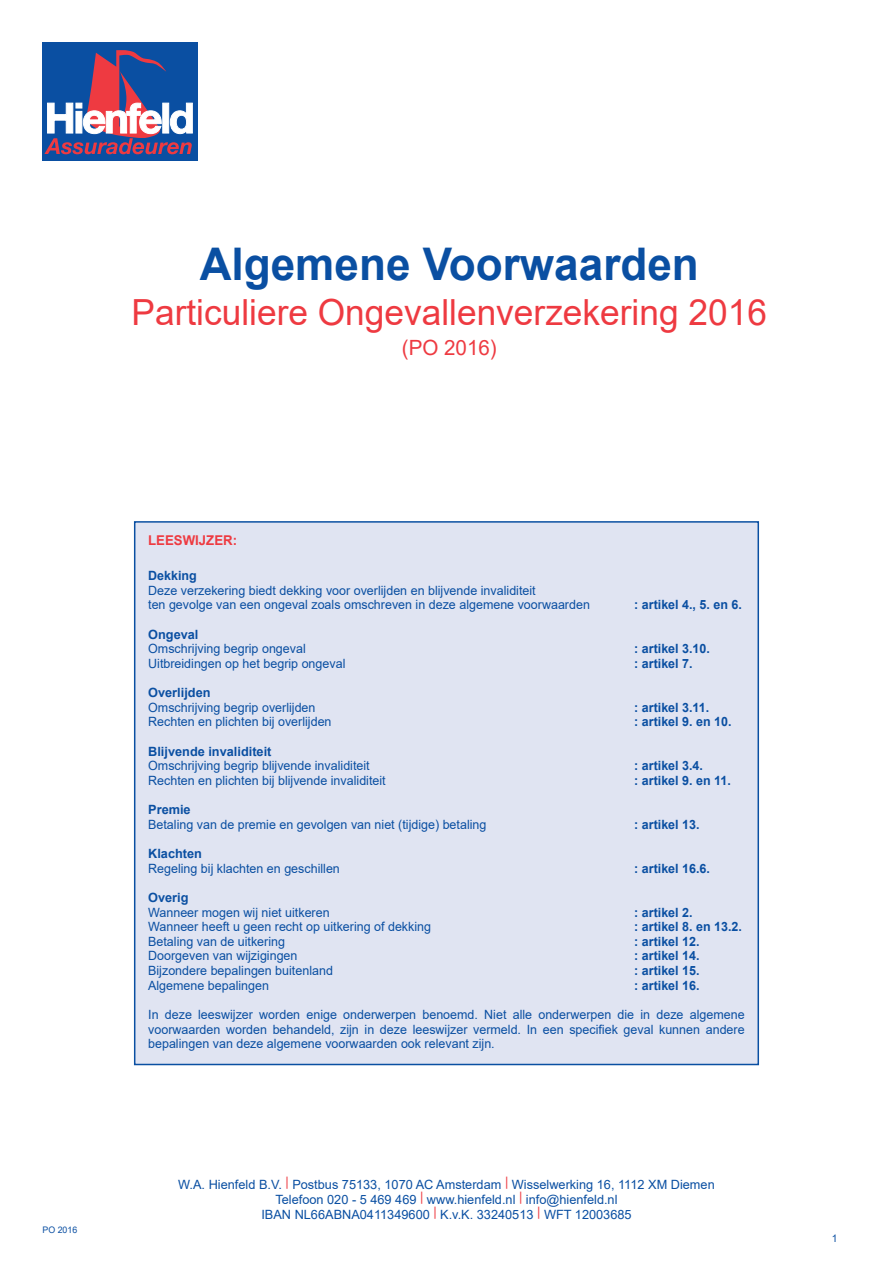
<style>
.page{position:relative;width:893px;height:1263px;background:#fff}
.page>*{position:absolute;margin:0;border:0;box-sizing:border-box;transform-origin:0 0}
.t1{font:700 45px "Arial";color:#0a4fa2}
.t2{font:36px "Arial";color:#ee3a41}
.t3{font:21px "Arial";color:#ee3a41}
.t4{font:700 13.5px "Arial";color:#ee3a41}
.t5{font:12.75px/14.5px "Arial";color:#0a4fa2}
.t6{font:700 12.75px "Arial";color:#0a4fa2}
.t7{font:10.5px "Arial";color:#0a4fa2}
.t8{font:9px "Arial";color:#0a4fa2}
</style>
<div class="page">
<div style="left:135px;top:522px;width:623px;height:542px;background:#e0e4f2"></div>
<div style="left:134px;top:521px;width:625px;height:544px;border:2px solid #0a4fa2"></div>
<div style="left:43px;top:43px;width:155px;height:118px;background:#0a4fa2"></div>
<svg style="left:44px;top:50px;width:148px;height:104px"></svg>
<h1 class="t1" style="left:200px;top:232px;width:501px">Algemene Voorwaarden</h1>
<h2 class="t2" style="left:132px;top:287px;width:637px">Particuliere Ongevallenverzekering 2016</h2>
<h3 class="t3" style="left:402px;top:333px;width:96px">(PO 2016)</h3>
<p class="t8" style="left:43px;top:1224px;width:36px">PO 2016</p>
<p class="t4" style="left:148px;top:531px;width:90px">LEESWIJZER:</p>
<p class="t6" style="left:148px;top:567px;width:50px">Dekking</p>
<p class="t5" style="left:148px;top:583px;width:443px">Deze verzekering biedt dekking voor overlijden en blijvende invaliditeit<br>ten gevolge van een ongeval zoals omschreven in deze algemene voorwaarden</p>
<p class="t6" style="left:634px;top:596px;width:109px">: artikel 4., 5. en 6.</p>
<p class="t6" style="left:148px;top:625px;width:52px">Ongeval</p>
<p class="t5" style="left:148px;top:641px;width:159px">Omschrijving begrip ongeval</p>
<p class="t6" style="left:634px;top:640px;width:77px">: artikel 3.10.</p>
<p class="t5" style="left:148px;top:656px;width:199px">Uitbreidingen op het begrip ongeval</p>
<p class="t6" style="left:634px;top:654px;width:60px">: artikel 7.</p>
<p class="t6" style="left:148px;top:684px;width:64px">Overlijden</p>
<p class="t5" style="left:148px;top:700px;width:169px">Omschrijving begrip overlijden</p>
<p class="t6" style="left:634px;top:698px;width:77px">: artikel 3.11.</p>
<p class="t5" style="left:148px;top:714px;width:185px">Rechten en plichten bij overlijden</p>
<p class="t6" style="left:634px;top:713px;width:99px">: artikel 9. en 10.</p>
<p class="t6" style="left:148px;top:742px;width:125px">Blijvende invaliditeit</p>
<p class="t5" style="left:148px;top:758px;width:223px">Omschrijving begrip blijvende invaliditeit</p>
<p class="t6" style="left:634px;top:757px;width:70px">: artikel 3.4.</p>
<p class="t5" style="left:148px;top:773px;width:239px">Rechten en plichten bij blijvende invaliditeit</p>
<p class="t6" style="left:634px;top:771px;width:98px">: artikel 9. en 11.</p>
<p class="t6" style="left:148px;top:801px;width:44px">Premie</p>
<p class="t5" style="left:148px;top:817px;width:340px">Betaling van de premie en gevolgen van niet (tijdige) betaling</p>
<p class="t6" style="left:634px;top:815px;width:67px">: artikel 13.</p>
<p class="t6" style="left:148px;top:844px;width:55px">Klachten</p>
<p class="t5" style="left:148px;top:861px;width:193px">Regeling bij klachten en geschillen</p>
<p class="t6" style="left:634px;top:859px;width:77px">: artikel 16.6.</p>
<p class="t6" style="left:148px;top:888px;width:42px">Overig</p>
<p class="t5" style="left:148px;top:905px;width:183px">Wanneer mogen wij niet uitkeren</p>
<p class="t6" style="left:634px;top:903px;width:60px">: artikel 2.</p>
<p class="t5" style="left:148px;top:919px;width:284px">Wanneer heeft u geen recht op uitkering of dekking</p>
<p class="t6" style="left:634px;top:918px;width:109px">: artikel 8. en 13.2.</p>
<p class="t5" style="left:148px;top:934px;width:138px">Betaling van de uitkering</p>
<p class="t6" style="left:634px;top:932px;width:67px">: artikel 12.</p>
<p class="t5" style="left:148px;top:948px;width:151px">Doorgeven van wijzigingen</p>
<p class="t6" style="left:634px;top:947px;width:67px">: artikel 14.</p>
<p class="t5" style="left:148px;top:963px;width:186px">Bijzondere bepalingen buitenland</p>
<p class="t6" style="left:634px;top:961px;width:67px">: artikel 15.</p>
<p class="t5" style="left:148px;top:978px;width:122px">Algemene bepalingen</p>
<p class="t6" style="left:634px;top:976px;width:67px">: artikel 16.</p>
<p class="t5" style="left:148px;top:1007px;width:598px;text-align:justify">In deze leeswijzer worden enige onderwerpen benoemd. Niet alle onderwerpen die in deze algemene voorwaarden worden behandeld, zijn in deze leeswijzer vermeld. In een specifiek geval kunnen andere bepalingen van deze algemene voorwaarden ook relevant zijn.</p>
<p class="t5" style="left:178px;top:1177px;width:538px;line-height:15px;text-align:center">W.A. Hienfeld B.V. <sup>|</sup> Postbus 75133, 1070 AC Amsterdam <sup>|</sup> Wisselwerking 16, 1112 XM Diemen<br>Telefoon 020 - 5 469 469 <sup>|</sup> www.hienfeld.nl <sup>|</sup> info@hienfeld.nl<br>IBAN NL66ABNA0411349600 <sup>|</sup> K.v.K. 33240513 <sup>|</sup> WFT 12003685</p>
<p class="t7" style="left:832px;top:1231px;width:7px">1</p>
</div>
